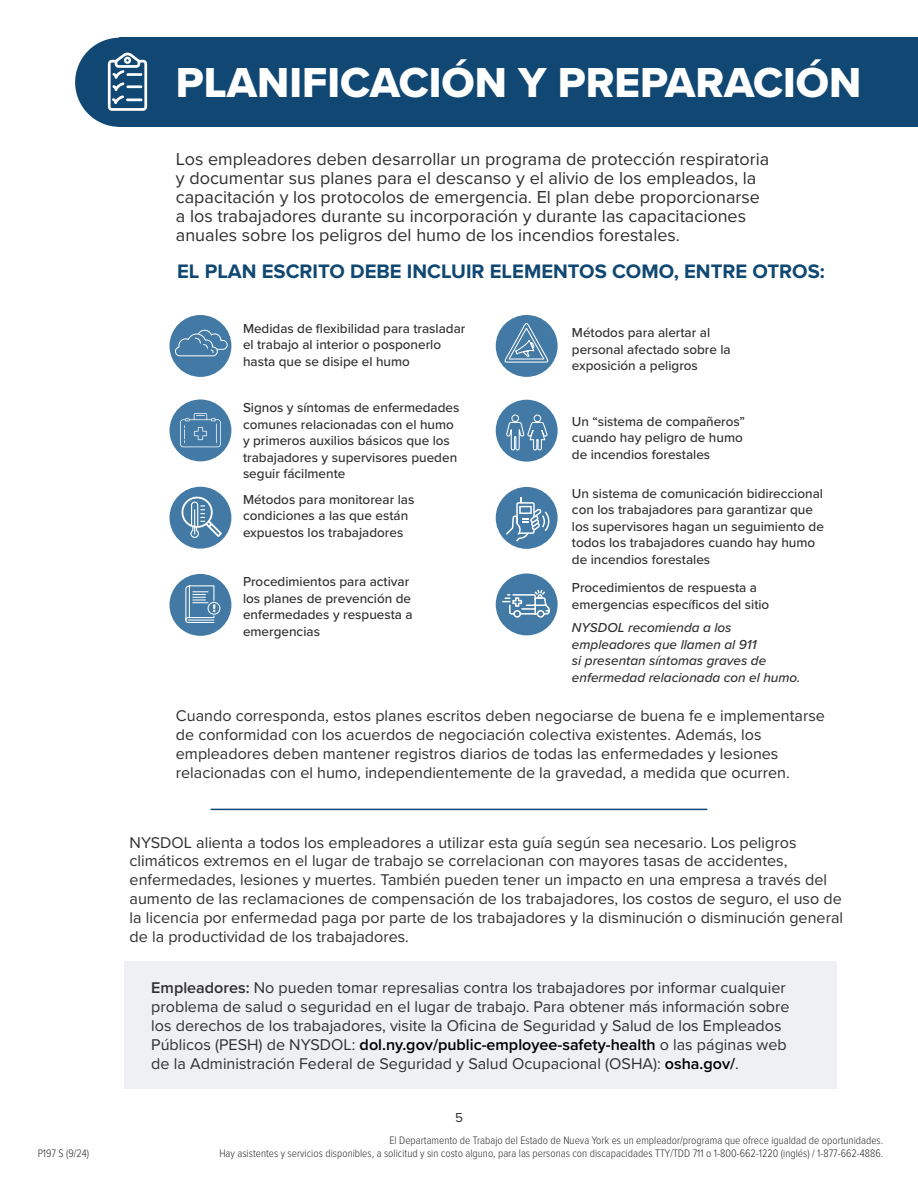
<style>
.page{position:relative;width:918px;height:1188px;background:#fff}
.page>*{position:absolute;margin:0;border:0;box-sizing:border-box;transform-origin:0 0}
.t1{font:43.5px "Proxima Nova Extrabld";color:#fff}
.t2{font:700 20.25px "Proxima Nova";color:#104873}
.t3{font:18px/18.9px "Proxima Nova";color:#312f30}
.t4{font:16.2px/18.9px "Proxima Nova";color:#312f30}
.t5{font:500 13.5px/16.5px "Proxima Nova";color:#312f30}
.t6{font:italic 500 13.5px/16.5px "Proxima Nova";color:#312f30}
.t7{font:13.5px "Proxima Nova";color:#312f30}
.t8{font:300 11.25px/13.5px "Proxima Nova Cond";color:#312f30;text-align:right}
.s1{font-weight:600}
.s2{font-weight:600;color:#000}
</style>
<div class="page">
<div style="left:124px;top:961px;width:713px;height:128px;background:#eef0f4"></div>
<hr style="left:211px;top:809px;width:496px;height:1px;background:#104873">
<div style="left:496px;top:573px;width:62px;height:62px;background:#437aa5;border-radius:50%"></div>
<div style="left:169px;top:487px;width:62px;height:62px;background:#437aa5;border-radius:50%"></div>
<div style="left:169px;top:574px;width:62px;height:62px;background:#437aa5;border-radius:50%"></div>
<div style="left:169px;top:315px;width:62px;height:62px;background:#437aa5;border-radius:50%"></div>
<div style="left:169px;top:399px;width:62px;height:62px;background:#437aa5;border-radius:50%"></div>
<svg style="left:180px;top:413px;width:41px;height:34px"></svg>
<svg style="left:181px;top:495px;width:41px;height:43px"></svg>
<svg style="left:185px;top:585px;width:36px;height:38px"></svg>
<div style="left:496px;top:400px;width:62px;height:62px;background:#437aa5;border-radius:50%"></div>
<svg style="left:506px;top:414px;width:42px;height:37px"></svg>
<div style="left:496px;top:487px;width:62px;height:62px;background:#437aa5;border-radius:50%"></div>
<div style="left:496px;top:315px;width:62px;height:62px;background:#437aa5;border-radius:50%"></div>
<svg style="left:504px;top:321px;width:47px;height:42px"></svg>
<svg style="left:501px;top:589px;width:49px;height:34px"></svg>
<div style="left:120px;top:38px;width:798px;height:89px;background:#104873"></div>
<div style="left:75px;top:38px;width:89px;height:89px;background:#104873;border-radius:50%"></div>
<svg style="left:108px;top:53px;width:39px;height:58px"></svg>
<svg style="left:506px;top:498px;width:43px;height:43px"></svg>
<svg style="left:175px;top:330px;width:53px;height:26px"></svg>
<p class="t8" style="left:38px;top:1146px;width:53px">P197 S (9/24)</p>
<h1 class="t1" style="left:176px;top:51px;width:687px">PLANIFICACIÓN Y PREPARACIÓN</h1>
<p class="t3" style="left:176px;top:149px;width:595px">Los empleadores deben desarrollar un programa de protección respiratoria y documentar sus planes para el descanso y el alivio de los empleados, la capacitación y los protocolos de emergencia. El plan debe proporcionarse a los trabajadores durante su incorporación y durante las capacitaciones anuales sobre los peligros del humo de los incendios forestales.</p>
<p class="t2" style="left:177px;top:259px;width:649px">EL PLAN ESCRITO DEBE INCLUIR ELEMENTOS COMO, ENTRE OTROS:</p>
<p class="t5" style="left:243px;top:320px;width:224px">Medidas de flexibilidad para trasladar el trabajo al interior o posponerlo hasta que se disipe el humo</p>
<p class="t5" style="left:243px;top:399px;width:218px">Signos y síntomas de enfermedades comunes relacionadas con el humo y primeros auxilios básicos que los trabajadores y supervisores pueden seguir fácilmente</p>
<p class="t5" style="left:243px;top:490px;width:173px">Métodos para monitorear las condiciones a las que están expuestos los trabajadores</p>
<p class="t5" style="left:243px;top:573px;width:171px">Procedimientos para activar los planes de prevención de enfermedades y respuesta a emergencias</p>
<p class="t5" style="left:572px;top:324px;width:160px">Métodos para alertar al personal afectado sobre la exposición a peligros</p>
<p class="t5" style="left:572px;top:412px;width:175px">Un “sistema de compañeros” cuando hay peligro de humo de incendios forestales</p>
<p class="t5" style="left:572px;top:485px;width:253px">Un sistema de comunicación bidireccional con los trabajadores para garantizar que los supervisores hagan un seguimiento de todos los trabajadores cuando hay humo de incendios forestales</p>
<p class="t5" style="left:572px;top:579px;width:199px">Procedimientos de respuesta a emergencias específicos del sitio</p>
<p class="t6" style="left:572px;top:619px;width:230px">NYSDOL recomienda a los empleadores que llamen al 911<br>si presentan síntomas graves de enfermedad relacionada con el humo.</p>
<p class="t4" style="left:176px;top:706px;width:651px">Cuando corresponda, estos planes escritos deben negociarse de buena fe e implementarse de conformidad con los acuerdos de negociación colectiva existentes. Además, los empleadores deben mantener registros diarios de todas las enfermedades y lesiones relacionadas con el humo, independientemente de la gravedad, a medida que ocurren.</p>
<p class="t4" style="left:130px;top:832px;width:715px">NYSDOL alienta a todos los empleadores a utilizar esta guía según sea necesario. Los peligros climáticos extremos en el lugar de trabajo se correlacionan con mayores tasas de accidentes, enfermedades, lesiones y muertes. También pueden tener un impacto en una empresa a través del aumento de las reclamaciones de compensación de los trabajadores, los costos de seguro, el uso de la licencia por enfermedad paga por parte de los trabajadores y la disminución o disminución general de la productividad de los trabajadores.</p>
<p class="t4" style="left:151px;top:978px;width:640px"><span class="s1">Empleadores:</span> No pueden tomar represalias contra los trabajadores por informar cualquier problema de salud o seguridad en el lugar de trabajo. Para obtener más información sobre los derechos de los trabajadores, visite la Oficina de Seguridad y Salud de los Empleados Públicos (PESH) de NYSDOL: <span class="s2">dol.ny.gov/public-employee-safety-health</span> o las páginas web de la Administración Federal de Seguridad y Salud Ocupacional (OSHA): <span class="s2">osha.gov/</span>.</p>
<p class="t7" style="left:455px;top:1107px;width:9px">5</p>
<p class="t8" style="left:219px;top:1133px;width:665px">El Departamento de Trabajo del Estado de Nueva York es un empleador/programa que ofrece igualdad de oportunidades.<br>Hay asistentes y servicios disponibles, a solicitud y sin costo alguno, para las personas con discapacidades TTY/TDD 711 o 1-800-662-1220 (inglés) / 1-877-662-4886.</p>
</div>
